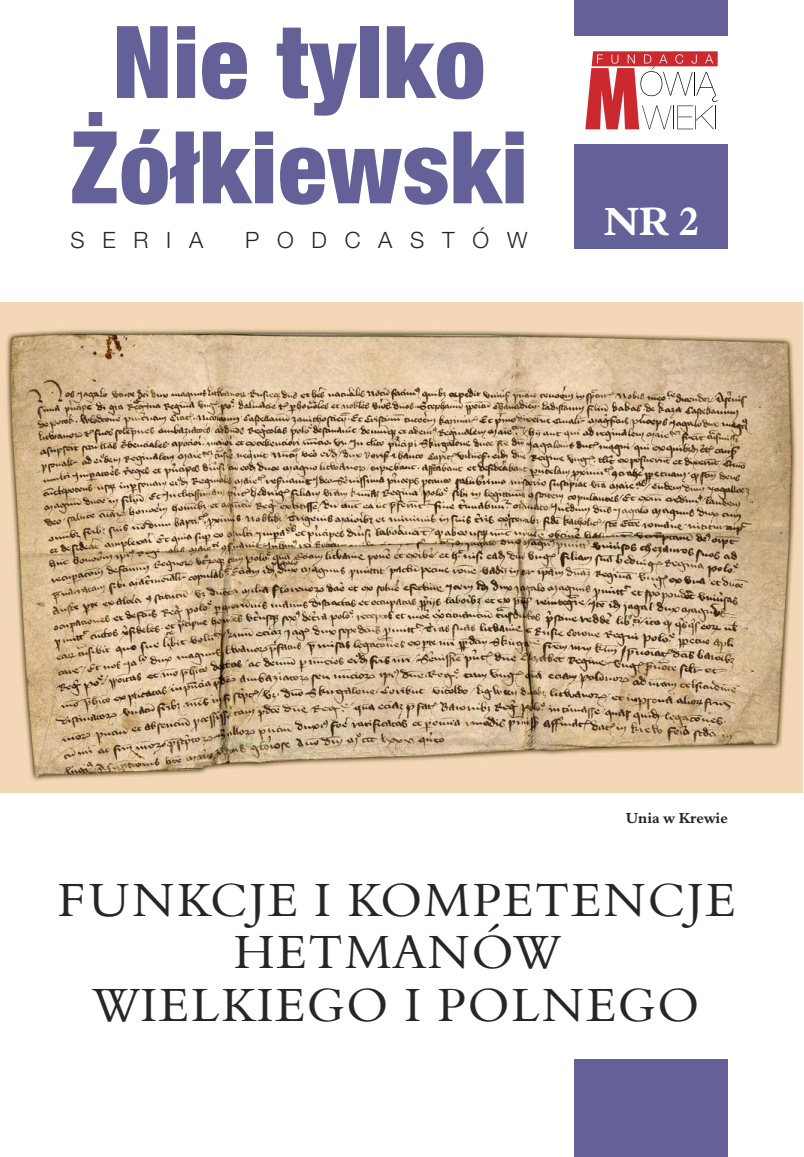
<style>
.page{position:relative;width:804px;height:1157px;background:#fff}
.page>*{position:absolute;margin:0;border:0;box-sizing:border-box;transform-origin:0 0}
.t1{font:900 condensed 100.5px/105.3px "Helvetica Neue LT Com";letter-spacing:.01em;color:#636197;text-align:center}
.t2{font:48px/52.5px "Aldine 401 EU";letter-spacing:.05em;color:#272526;text-align:center}
.t3{font:700 40.5px "Aldine 401 EU";color:#fff}
.t4{font:300 22.5px "Helvetica Neue LT Com";letter-spacing:.79em;color:#272526}
.t5{font:700 15px "Aldine 401 EU";color:#272526}
</style>
<div class="page">
<img style="left:0;top:302px;width:802px;height:490px">
<div style="left:575px;top:0;width:153px;height:249px;background:#636197"></div>
<div style="left:575px;top:1059px;width:153px;height:98px;background:#636197"></div>
<div style="left:570px;top:36px;width:162px;height:108px;background:#fff"></div>
<svg style="left:585px;top:51px;width:132px;height:78px"></svg>
<h1 class="t1" style="left:70px;top:9px;width:459px">Nie tylko<br>Żółkiewski</h1>
<p class="t4" style="left:70px;top:226px;width:134px">SERIA</p>
<p class="t4" style="left:245px;top:226px;width:284px">PODCASTÓW</p>
<p class="t3" style="left:603px;top:197px;width:97px">NR 2</p>
<p class="t5" style="left:625px;top:808px;width:104px">Unia w Krewie</p>
<p class="t2" style="left:58px;top:873px;width:679px">FUNKCJE I KOMPETENCJE<br>HETMANÓW<br>WIELKIEGO I POLNEGO</p>
</div>
